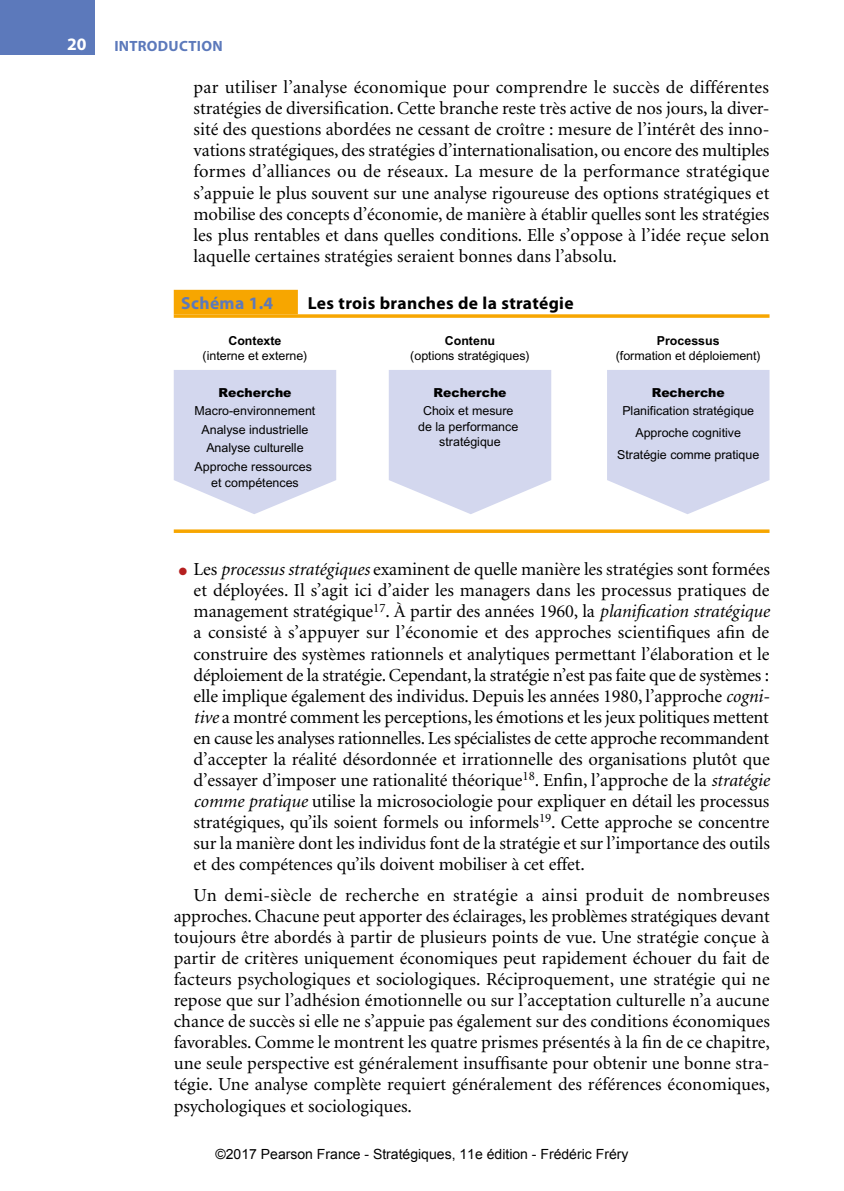
<style>
.page{position:relative;width:844px;height:1191px;background:#fff}
.page>*{position:absolute;margin:0;border:0;box-sizing:border-box;transform-origin:0 0}
.t1{font:18.38px/21px "Minion";color:#000;text-align:justify}
.t2{font:700 17.5px "Myriad Pro";letter-spacing:.02em;color:#000}
.t3{font:700 17.5px "Myriad Pro";color:#5c79bb}
.t4{font:700 17.5px "Myriad Pro";color:#fff}
.t5{font:700 14.88px "Myriad Pro";letter-spacing:.02em;color:#5c79bb}
.t6{font:14px "Arial";color:#000}
.t7{font:12.42px/18.6px "Arial";color:#000;text-align:center}
.t8{font:900 12.42px "Arial";color:#000}
.t9{font:700 12.42px "Arial";color:#000}
.s1{color:#000}
.s2{color:#b51f1f}
.s3{font-style:italic}
</style>
<div class="page">
<div style="left:0;top:0;width:94px;height:55px;background:#5c79bb"></div>
<div style="left:174px;top:290px;width:124px;height:24px;background:#f7a600"></div>
<svg style="left:174px;top:314px;width:595px;height:4px;background:#f7b01d"></svg>
<svg style="left:174px;top:529px;width:595px;height:4px;background:#f7b01f"></svg>
<svg style="left:174px;top:370px;width:162px;height:144px;background:#d8dbef"></svg>
<svg style="left:389px;top:370px;width:162px;height:144px;background:#d8dbef"></svg>
<svg style="left:607px;top:370px;width:162px;height:144px;background:#d8dbef"></svg>
<p class="t4" style="left:67px;top:33px;width:21px">20</p>
<p class="t5" style="left:114px;top:36px;width:110px">Introduction</p>
<p class="t1" style="left:193px;top:78px;width:577px">par utiliser l’analyse économique pour comprendre le succès de différentes stratégies de diversification. Cette branche reste très active de nos jours, la diver&shy;sité des questions abordées ne cessant de croître : mesure de l’intérêt des inno&shy;vations stratégiques, des stratégies d’internationalisation, ou encore des multiples formes d’alliances ou de réseaux. La mesure de la performance stratégique s’appuie le plus souvent sur une analyse rigoureuse des options stratégiques et mobilise des concepts d’économie, de manière à établir quelles sont les stratégies les plus rentables et dans quelles conditions. Elle s’oppose à l’idée reçue selon laquelle certaines stratégies seraient bonnes dans l’absolu.</p>
<p class="t3" style="left:181px;top:292px;width:115px">Schéma 1.4 <span class="s1">L</span></p>
<p class="t2" style="left:317px;top:292px;width:258px">es trois branches de la stratégie</p>
<p class="t9" style="left:228px;top:332px;width:55px">Contexte</p>
<p class="t7" style="left:202px;top:346px;width:106px">(interne et externe)</p>
<p class="t9" style="left:444px;top:332px;width:52px">Contenu</p>
<p class="t7" style="left:410px;top:346px;width:121px">(options stratégiques)</p>
<p class="t9" style="left:656px;top:332px;width:64px">Processus</p>
<p class="t7" style="left:615px;top:346px;width:146px">(formation et déploiement)</p>
<p class="t8" style="left:218px;top:383px;width:75px">Recherche</p>
<p class="t7" style="left:194px;top:401px;width:122px">Macro-environnement<br>Analyse industrielle<br>Analyse culturelle<br>Approche ressources</p>
<p class="t7" style="left:211px;top:473px;width:89px">et compétences</p>
<p class="t8" style="left:433px;top:383px;width:75px">Recherche</p>
<p class="t7" style="left:418px;top:403px;width:101px;line-height:15.6px">Choix et mesure de la performance stratégique</p>
<p class="t8" style="left:651px;top:383px;width:75px">Recherche</p>
<p class="t7" style="left:617px;top:400px;width:144px;line-height:21.7px">Planification stratégique<br>Approche cognitive<br>Stratégie comme pratique</p>
<p class="t1" style="left:193px;top:559px;width:577px;text-indent:-15px"><span class="s2">●</span> Les <span class="s3">processus stratégiques</span> examinent de quelle manière les stratégies sont formées et déployées. Il s’agit ici d’aider les managers dans les processus pratiques de management stratégique<sup>17</sup>. À partir des années 1960, la <span class="s3">planification stratégique </span>a consisté à s’appuyer sur l’économie et des approches scientifiques afin de construire des systèmes rationnels et analytiques permettant l’élaboration et le déploiement de la stratégie. Cependant, la stratégie n’est pas faite que de systèmes : elle implique également des individus. Depuis les années 1980, l’approche <span class="s3">cogni&shy;tive</span> a montré comment les perceptions, les émotions et les jeux politiques mettent en cause les analyses rationnelles. Les spécialistes de cette approche recommandent d’accepter la réalité désordonnée et irrationnelle des organisations plutôt que d’essayer d’imposer une rationalité théorique<sup>18</sup>. Enfin, l’approche de la <span class="s3">stratégie comme pratique</span> utilise la microsociologie pour expliquer en détail les processus stratégiques, qu’ils soient formels ou informels<sup>19</sup>. Cette approche se concentre sur la manière dont les individus font de la stratégie et sur l’importance des outils et des compétences qu’ils doivent mobiliser à cet effet.</p>
<p class="t1" style="left:174px;top:885px;width:597px;text-indent:20px">Un demi-siècle de recherche en stratégie a ainsi produit de nombreuses approches. Chacune peut apporter des éclairages, les problèmes stratégiques devant toujours être abordés à partir de plusieurs points de vue. Une stratégie conçue à partir de critères uniquement économiques peut rapidement échouer du fait de facteurs psychologiques et sociologiques. Réciproquement, une stratégie qui ne repose que sur l’adhésion émotionnelle ou sur l’acceptation culturelle n’a aucune chance de succès si elle ne s’appuie pas également sur des conditions économiques favorables. Comme le montrent les quatre prismes présentés à la fin de ce chapitre, une seule perspective est généralement insuffisante pour obtenir une bonne stra&shy;tégie. Une analyse complète requiert généralement des références économiques, psychologiques et sociologiques.</p>
<p class="t6" style="left:215px;top:1144px;width:414px">©2017 Pearson France - Stratégiques, 11e édition - Frédéric Fréry</p>
</div>
